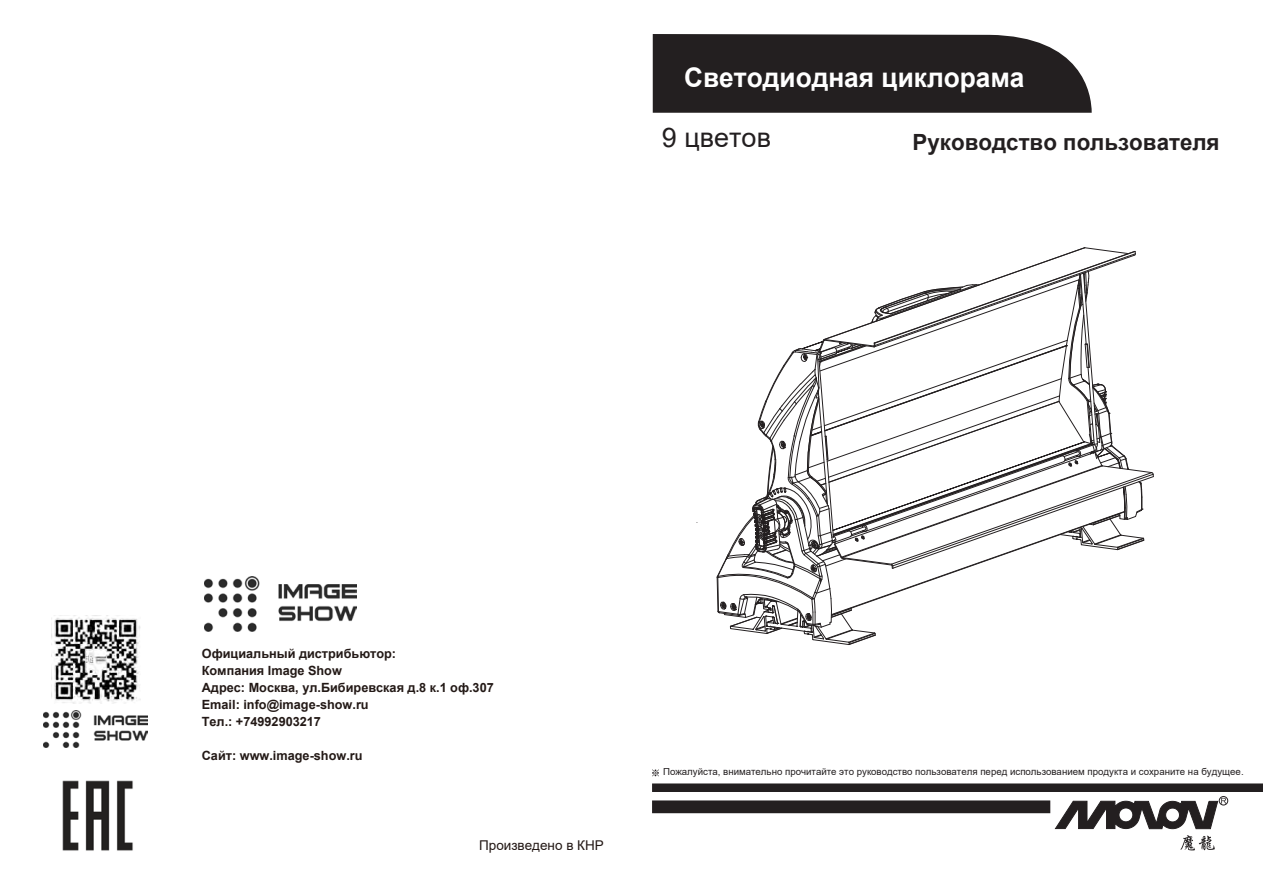
<style>
.page{position:relative;width:1263px;height:893px;background:#fff}
.page>*{position:absolute;margin:0;border:0;box-sizing:border-box;transform-origin:0 0}
.t1{font:700 27px "Arial";color:#fff}
.t2{font:27px "Arial";color:#231f20}
.t3{font:700 22.35px "Arial";color:#231f20}
.t4{font:13.5px "Arial";color:#231815}
.t5{font:700 12.75px/17px "Arial";color:#231916}
.t6{font:700 12.75px "Arial";color:#231916}
.t7{font:9.75px "Arial";color:#231f20}
</style>
<div class="page">
<svg style="left:653px;top:34px;width:439px;height:79px;background:#2f2b2c"></svg>
<svg style="left:652px;top:769px;width:7px;height:7px"></svg>
<div style="left:652px;top:783px;width:611px;height:9px;background:#231f20"></div>
<div style="left:652px;top:800px;width:398px;height:13px;background:#231f20"></div>
<div style="left:1219px;top:796px;width:9px;height:9px;border:1px solid #231f20;border-radius:50%"></div>
<svg style="left:1180px;top:835px;width:35px;height:15px"></svg>
<svg style="left:717px;top:247px;width:509px;height:582px"></svg>
<img style="left:44px;top:710px;width:103px;height:38px">
<img style="left:54px;top:615px;width:86px;height:88px">
<img style="left:204px;top:576px;width:152px;height:55px">
<img style="left:62px;top:780px;width:71px;height:71px">
<h1 class="t1" style="left:684px;top:59px;width:342px">Светодиодная циклорама</h1>
<h1 class="t2" style="left:662px;top:119px;width:111px">9 цветов</h1>
<h2 class="t3" style="left:913px;top:126px;width:308px">Руководство пользователя</h2>
<p class="t6" style="left:202px;top:644px;width:196px">Официальный дистрибьютор:</p>
<p class="t5" style="left:202px;top:662px;width:293px">Компания Image Show<br>Адрес: Москва, ул.Бибиревская д.8 к.1 оф.307<br>Email: info@image-show.ru<br>Тел.: +74992903217</p>
<p class="t5" style="left:202px;top:747px;width:162px">Сайт: www.image-show.ru</p>
<p class="t4" style="left:479px;top:836px;width:126px">Произведено в КНР</p>
<p class="t7" style="left:663px;top:765px;width:582px">Пожалуйста, внимательно прочитайте это руководство пользователя перед использованием продукта и сохраните на будущее.</p>
</div>
